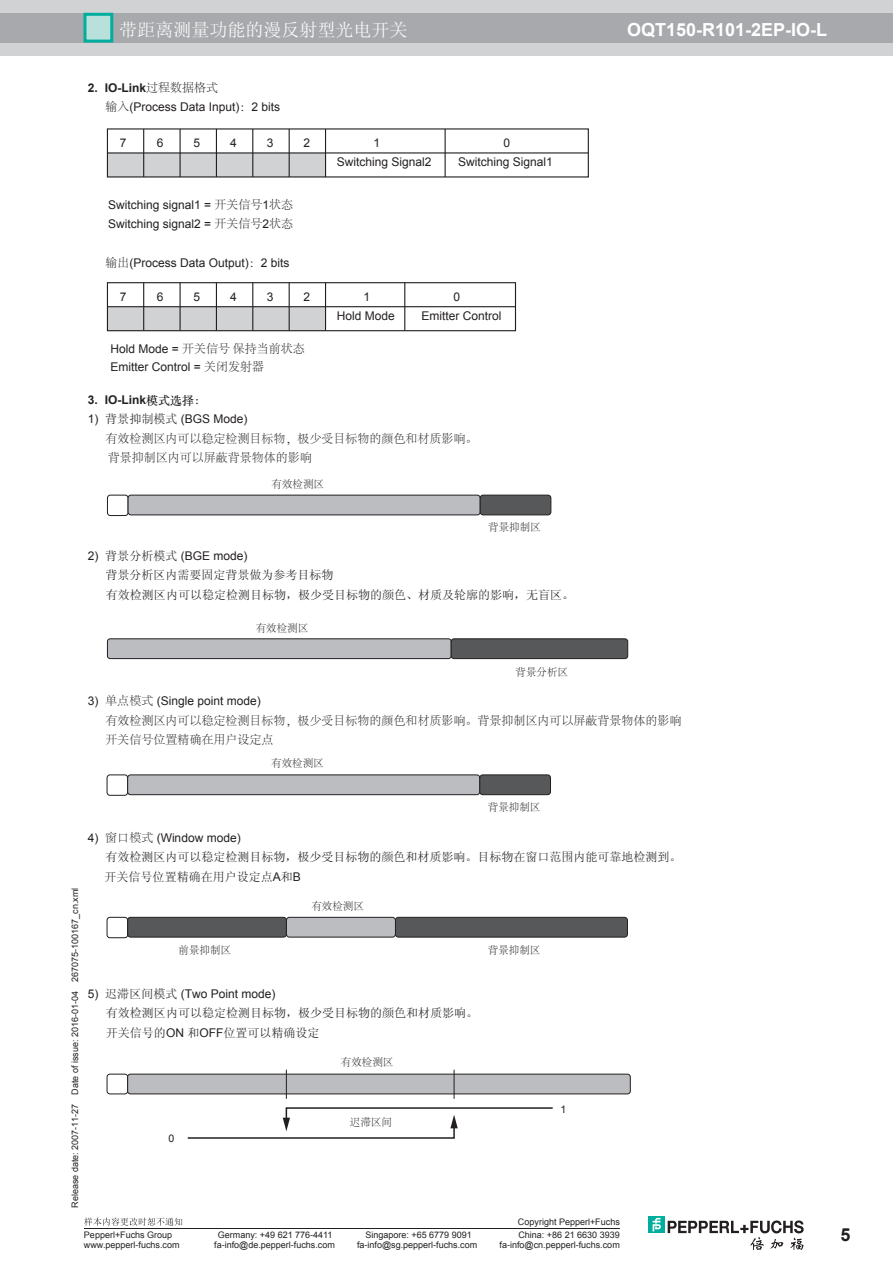
<style>
.page{position:relative;width:893px;height:1263px;background:#fff}
.page>*{position:absolute;margin:0;border:0;box-sizing:border-box;transform-origin:0 0}
.t1{font:700 18px "Arial";color:#fff}
.t2{font:18px "Sim Sun";color:#fff}
.t3{font:700 18px "Arial";color:#231f20}
.t4{font:12px/19.5px "Sim Sun";color:#231f20}
.t5{font:12px/19.5px "Arial";color:#231f20}
.t6{font:300 12px/19.5px "Adobe Song Std";color:#231f20}
.t7{font:700 12px "Arial";color:#231f20}
.t8{font:300 10.5px "Adobe Song Std";color:#231f20}
.t9{font:10.5px "Arial";color:#231f20}
.t10{font:9px "Arial";color:#231f20}
.s1{font-weight:700}
.s2{font-family:"Adobe Song Std";font-weight:300}
.s3{font-family:"ST Zhongsong";font-weight:400}
.s4{font-family:"Arial";font-weight:400}
.s5{font-family:"Sim Sun";font-weight:400}
.s6{font-family:"Arial"}
</style>
<div class="page">
<div style="left:0;top:0;width:893px;height:55px;background:#d1d2d4"></div>
<div style="left:0;top:13px;width:893px;height:30px;background:#a8a9ad"></div>
<div style="left:85px;top:14px;width:27px;height:27px;background:#b8e1dc"></div>
<div style="left:83px;top:13px;width:30px;height:30px;border:3px solid #00ae9d"></div>
<svg style="left:84px;top:1218px;width:98px;height:8px"></svg>
<hr style="left:84px;top:1228px;width:536px;height:1px;background:#231f20">
<div style="left:648px;top:1216px;width:17px;height:17px;background:#00ae9d"></div>
<svg style="left:652px;top:1218px;width:9px;height:13px"></svg>
<svg style="left:668px;top:1220px;width:136px;height:30px"></svg>
<div style="left:107px;top:495px;width:21px;height:21px;border:1px solid #231f20;border-radius:3px"></div>
<div style="left:128px;top:495px;width:352px;height:20px;background:#bcbdc0;border-radius:3px"></div>
<div style="left:128px;top:495px;width:352px;height:20px;border:1px solid #231f20;border-radius:3px"></div>
<div style="left:480px;top:495px;width:71px;height:20px;background:#57585a;border-radius:3px"></div>
<div style="left:480px;top:495px;width:71px;height:20px;border:1px solid #231f20;border-radius:3px"></div>
<div style="left:107px;top:307px;width:218px;height:24px;background:#d1d2d4"></div>
<div style="left:107px;top:282px;width:409px;height:49px;border:1px solid #231f20"></div>
<hr style="left:107px;top:306px;width:408px;height:1px;background:#231f20">
<hr style="left:143px;top:283px;width:1px;height:48px;background:#231f20">
<hr style="left:179px;top:283px;width:2px;height:48px;background:#231f20">
<hr style="left:216px;top:283px;width:1px;height:48px;background:#231f20">
<hr style="left:252px;top:283px;width:1px;height:48px;background:#231f20">
<hr style="left:289px;top:283px;width:1px;height:48px;background:#231f20">
<hr style="left:325px;top:283px;width:1px;height:48px;background:#231f20">
<hr style="left:404px;top:283px;width:1px;height:48px;background:#231f20">
<div style="left:107px;top:153px;width:218px;height:24px;background:#d1d2d4"></div>
<hr style="left:107px;top:152px;width:481px;height:2px;background:#231f20">
<hr style="left:143px;top:129px;width:1px;height:48px;background:#231f20">
<hr style="left:179px;top:129px;width:2px;height:48px;background:#231f20">
<hr style="left:216px;top:129px;width:1px;height:48px;background:#231f20">
<hr style="left:252px;top:129px;width:1px;height:48px;background:#231f20">
<hr style="left:289px;top:129px;width:1px;height:48px;background:#231f20">
<hr style="left:325px;top:129px;width:1px;height:48px;background:#231f20">
<hr style="left:444px;top:129px;width:2px;height:48px;background:#231f20">
<div style="left:107px;top:639px;width:344px;height:20px;background:#bcbdc0;border-radius:3px"></div>
<div style="left:107px;top:638px;width:344px;height:21px;border:1px solid #231f20;border-radius:3px"></div>
<div style="left:451px;top:639px;width:177px;height:20px;background:#57585a;border-radius:3px"></div>
<div style="left:451px;top:638px;width:177px;height:21px;border:1px solid #231f20;border-radius:3px"></div>
<div style="left:107px;top:775px;width:21px;height:21px;border:1px solid #231f20;border-radius:3px"></div>
<div style="left:128px;top:775px;width:352px;height:20px;background:#bcbdc0;border-radius:3px"></div>
<div style="left:127px;top:775px;width:353px;height:20px;border:1px solid #231f20;border-radius:3px"></div>
<div style="left:480px;top:775px;width:70px;height:20px;background:#57585a;border-radius:3px"></div>
<div style="left:479px;top:775px;width:72px;height:20px;border:1px solid #231f20;border-radius:3px"></div>
<div style="left:107px;top:917px;width:21px;height:21px;border:1px solid #231f20;border-radius:3px"></div>
<div style="left:395px;top:917px;width:232px;height:20px;background:#57585a;border-radius:3px"></div>
<div style="left:395px;top:917px;width:233px;height:20px;border:1px solid #231f20;border-radius:3px"></div>
<div style="left:286px;top:917px;width:109px;height:20px;background:#bcbdc0;border-radius:3px"></div>
<div style="left:286px;top:917px;width:110px;height:20px;border:1px solid #231f20;border-radius:3px"></div>
<div style="left:128px;top:917px;width:158px;height:20px;background:#57585a;border-radius:3px"></div>
<div style="left:127px;top:917px;width:160px;height:20px;border:1px solid #231f20;border-radius:3px"></div>
<div style="left:107px;top:1074px;width:21px;height:20px;border:1px solid #231f20;border-radius:3px"></div>
<div style="left:128px;top:1074px;width:502px;height:20px;background:#bcbdc0;border-radius:3px"></div>
<div style="left:127px;top:1074px;width:504px;height:20px;border:1px solid #231f20;border-radius:3px"></div>
<svg style="left:286px;top:1070px;width:1px;height:29px"></svg>
<svg style="left:454px;top:1070px;width:1px;height:29px"></svg>
<svg style="left:187px;top:1107px;width:366px;height:32px"></svg>
<p class="t2" style="left:119px;top:20px;width:290px">带距离测量功能的漫反射型光电开关</p>
<p class="t1" style="left:627px;top:18px;width:202px">OQT150-R101-2EP-IO-L</p>
<p class="t5" style="left:105px;top:78px;width:176px;text-indent:-17px"><span class="s1">2. IO-Link</span><span class="s2">过程数据格式<br>输入</span>(Process Data Input)<span class="s2">：</span>2 bits</p>
<p class="t5" style="left:120px;top:133px;width:8px">7</p>
<p class="t5" style="left:157px;top:133px;width:8px">6</p>
<p class="t5" style="left:193px;top:133px;width:8px">5</p>
<p class="t5" style="left:230px;top:133px;width:8px">4</p>
<p class="t5" style="left:267px;top:133px;width:8px">3</p>
<p class="t5" style="left:303px;top:133px;width:8px">2</p>
<p class="t5" style="left:373px;top:133px;width:8px">1</p>
<p class="t5" style="left:503px;top:133px;width:8px">0</p>
<p class="t5" style="left:337px;top:152px;width:96px">Switching Signal2</p>
<p class="t5" style="left:458px;top:152px;width:96px">Switching Signal1</p>
<p class="t5" style="left:108px;top:195px;width:187px">Switching signal1 = <span class="s2">开关信号</span>1<span class="s2">状态<br></span>Switching signal2 = <span class="s2">开关信号</span>2<span class="s2">状态</span></p>
<p class="t5" style="left:105px;top:253px;width:186px"><span class="s2">输出</span>(Process Data Output)<span class="s2">：</span>2 bits</p>
<p class="t5" style="left:120px;top:287px;width:8px">7</p>
<p class="t5" style="left:157px;top:287px;width:8px">6</p>
<p class="t5" style="left:193px;top:287px;width:8px">5</p>
<p class="t5" style="left:230px;top:287px;width:8px">4</p>
<p class="t5" style="left:267px;top:287px;width:8px">3</p>
<p class="t5" style="left:303px;top:287px;width:8px">2</p>
<p class="t5" style="left:363px;top:287px;width:8px">1</p>
<p class="t5" style="left:454px;top:287px;width:8px">0</p>
<p class="t5" style="left:337px;top:306px;width:60px">Hold Mode</p>
<p class="t5" style="left:421px;top:306px;width:82px">Emitter Control</p>
<p class="t5" style="left:110px;top:340px;width:196px;line-height:18px">Hold Mode = <span class="s2">开关信号 保持当前状态<br></span>Emitter Control = <span class="s2">关闭发射器</span></p>
<p class="t7" style="left:88px;top:391px;width:120px">3. IO-Link<span class="s3">模式选择：</span></p>
<p class="t6" style="left:105px;top:409px;width:374px;text-indent:-17px"><span class="s4">1)</span> <span class="s5">背景抑制模式</span> <span class="s4">(BGS Mode)<br></span>有效检测区内可以稳定检测目标物，极少受目标物的颜色和材质影响。背景抑制区内可以屏蔽背景物体的影响</p>
<p class="t8" style="left:272px;top:478px;width:54px">有效检测区</p>
<p class="t8" style="left:488px;top:522px;width:54px">背景抑制区</p>
<p class="t4" style="left:105px;top:546px;width:470px;text-indent:-17px"><span class="s6">2)</span> 背景分析模式 <span class="s6">(BGE mode)<br></span>背景分析区内需要固定背景做为参考目标物<br>有效检测区内可以稳定检测目标物，极少受目标物的颜色、材质及轮廓的影响，无盲区。</p>
<p class="t8" style="left:256px;top:623px;width:54px">有效检测区</p>
<p class="t8" style="left:515px;top:666px;width:54px">背景分析区</p>
<p class="t6" style="left:105px;top:691px;width:577px;text-indent:-17px"><span class="s4">3)</span> 单点模式 <span class="s4">(Single point mode)<br></span>有效检测区内可以稳定检测目标物，极少受目标物的颜色和材质影响。背景抑制区内可以屏蔽背景物体的影响开关信号位置精确在用户设定点</p>
<p class="t8" style="left:271px;top:758px;width:54px">有效检测区</p>
<p class="t8" style="left:488px;top:802px;width:54px">背景抑制区</p>
<p class="t10" style="left:69px;top:1208px;width:321px;rotate:-90deg">Release date: 2007-11-27 Date of issue: 2016-01-04 267075-100167_cn.xml</p>
<p class="t4" style="left:105px;top:828px;width:578px;text-indent:-17px"><span class="s6">4)</span> <span class="s2">窗口模式</span> <span class="s6">(Window mode)<br></span>有效检测区内可以稳定检测目标物，极少受目标物的颜色和材质影响。目标物在窗口范围内能可靠地检测到。开关信号位置精确在用户设定点<span class="s6">A</span>和<span class="s6">B</span></p>
<p class="t8" style="left:311px;top:900px;width:54px">有效检测区</p>
<p class="t8" style="left:179px;top:944px;width:54px">前景抑制区</p>
<p class="t8" style="left:488px;top:944px;width:54px">背景抑制区</p>
<p class="t4" style="left:106px;top:984px;width:373px;text-indent:-18px"><span class="s6">5)</span> 迟滞区间模式 <span class="s6">(Two Point mode)<br></span>有效检测区内可以稳定检测目标物，极少受目标物的颜色和材质影响。开关信号的<span class="s6">ON</span> 和<span class="s6">OFF</span>位置可以精确设定</p>
<p class="t9" style="left:168px;top:1131px;width:7px">0</p>
<p class="t8" style="left:341px;top:1057px;width:54px">有效检测区</p>
<p class="t8" style="left:350px;top:1117px;width:43px">迟滞区间</p>
<p class="t9" style="left:561px;top:1102px;width:7px">1</p>
<p class="t10" style="left:518px;top:1216px;width:103px">Copyright Pepperl+Fuchs</p>
<p class="t10" style="left:84px;top:1229px;width:90px">Pepperl+Fuchs Group</p>
<p class="t10" style="left:218px;top:1229px;width:116px">Germany: +49 621 776-4411</p>
<p class="t10" style="left:84px;top:1239px;width:97px">www.pepperl-fuchs.com</p>
<p class="t10" style="left:365px;top:1229px;width:108px">Singapore: +65 6779 9091</p>
<p class="t10" style="left:214px;top:1239px;width:122px">fa-info@de.pepperl-fuchs.com</p>
<p class="t10" style="left:357px;top:1239px;width:122px">fa-info@sg.pepperl-fuchs.com</p>
<p class="t10" style="left:518px;top:1229px;width:103px">China: +86 21 6630 3939</p>
<p class="t10" style="left:499px;top:1239px;width:122px">fa-info@cn.pepperl-fuchs.com</p>
<p class="t3" style="left:840px;top:1223px;width:12px">5</p>
</div>
